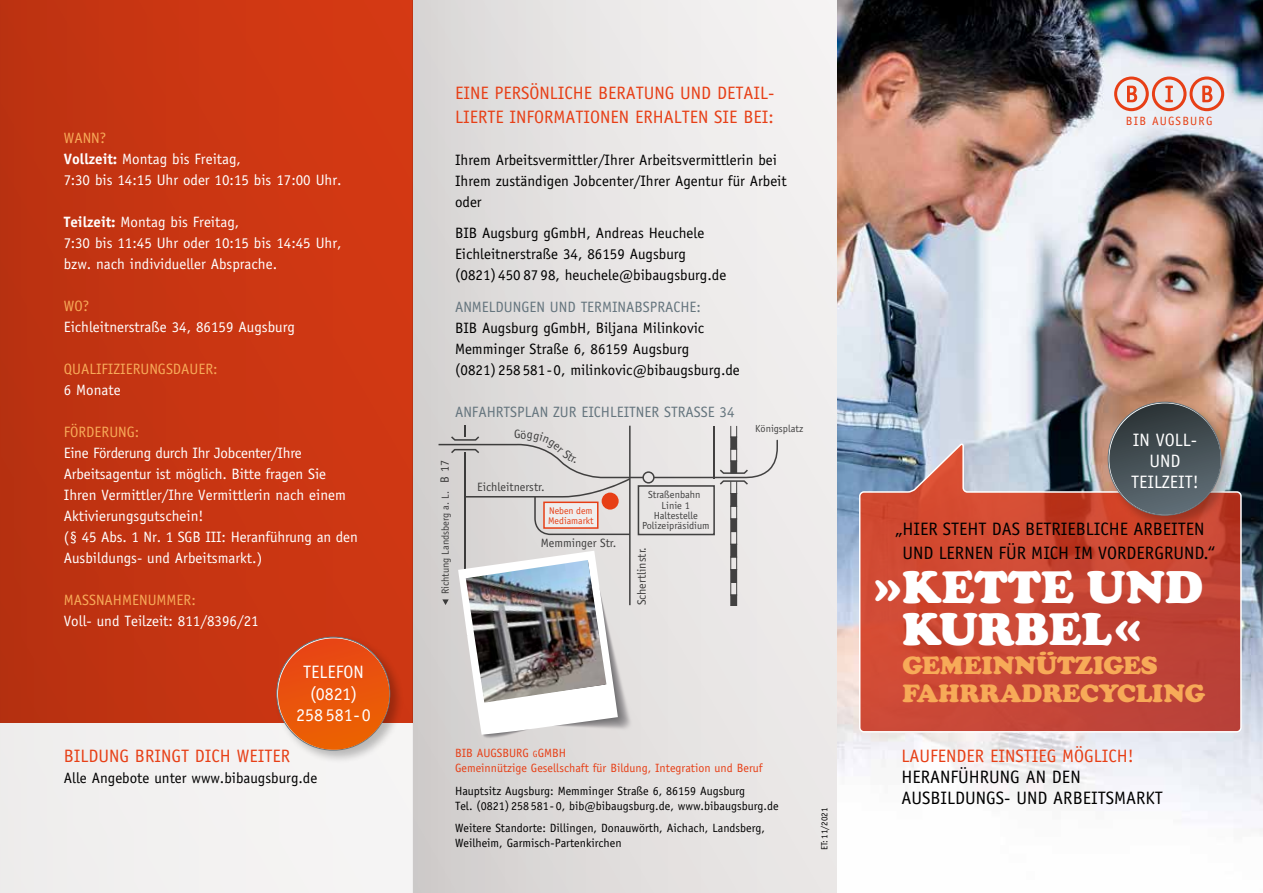
<style>
.page{position:relative;width:1263px;height:893px;background:#fff}
.page>*{position:absolute;margin:0;border:0;box-sizing:border-box;transform-origin:0 0}
.t1{font:45.15px/42.2px "Cooper Black LT Pro";color:#fff}
.t2{font:24.75px/27.6px "Cooper Black LT Pro";color:#f7aa58}
.t3{font:18px/24px "Officina Sans";color:#e73f16}
.t4{font:18px/21px "Officina Sans";color:#000}
.t5{font:18px/21.5px "Officina Sans";color:#fff;text-align:center}
.t6{font:15px/21px "Officina Sans";color:#fff}
.t7{font:15px/21px "Officina Sans";color:#000}
.t8{font:15px "Officina Sans";color:#65757e}
.t9{font:15px "Officina Sans";color:#f7aa58}
.t10{font:12.15px "Officina Sans";color:#000}
.t11{font:12px/15px "Officina Sans";color:#000}
.t12{font:12px/15px "Officina Sans";color:#e73f16}
.t13{font:12px "Officina Sans";letter-spacing:.1em;color:#e73f16}
.t14{font:10.35px/10.4px "Officina Sans";color:#000;text-align:center}
.t15{font:9.75px/9.8px "Officina Sans";color:#e73f16}
.t16{font:9px "Officina Sans";color:#000}
.s1{color:#f7aa58}
.s2{font-weight:700}
.s3{font-size:9px}
.s4{font-size:46.5px}
</style>
<div class="page">
<div style="left:412px;top:0;width:426px;height:893px;background:linear-gradient(to right,#d6d3d3,#f3f1f1)"></div>
<svg style="left:438px;top:426px;width:340px;height:179px;background:#dad7d6"></svg>
<svg style="left:458px;top:551px;width:176px;height:188px"></svg>
<img style="left:466px;top:560px;width:140px;height:143px">
<div style="left:602px;top:493px;width:17px;height:17px;background:#e73f16;border-radius:50%"></div>
<div style="left:544px;top:502px;width:54px;height:26px;background:#efeeee"></div>
<div style="left:543px;top:502px;width:55px;height:27px;border:2px solid #e73f16"></div>
<div style="left:0;top:0;width:412px;height:723px;background:linear-gradient(to right,#ba3111,#d43913)"></div>
<div style="left:0;top:723px;width:412px;height:170px;background:#f3f1f1"></div>
<div style="left:274px;top:634px;width:130px;height:131px;background:#000;opacity:.25"></div>
<div style="left:278px;top:638px;width:111px;height:112px;background:linear-gradient(to bottom,#e9481a,#eb6302);border-radius:56px"></div>
<img style="left:838px;top:0;width:425px;height:832px">
<svg style="left:1114px;top:77px;width:110px;height:34px;background:#e9b5ad"></svg>
<svg style="left:858px;top:444px;width:384px;height:289px;background:#c15042"></svg>
<div style="left:1105px;top:400px;width:131px;height:130px;background:#000;opacity:.25"></div>
<div style="left:1109px;top:403px;width:112px;height:112px;background:linear-gradient(to bottom,#31393c,#5f6d76);border-radius:56px"></div>
<div style="left:521px;top:430px;width:55px;height:34px;background:#e0dddc"></div>
<p class="t6" style="left:64px;top:128px;width:279px"><span class="s1">WANN?<br></span><span class="s2">Vollzeit:</span> Montag bis Freitag,<br>7:30 bis 14:15 Uhr oder 10:15 bis 17:00 Uhr.</p>
<p class="t6" style="left:64px;top:212px;width:279px"><span class="s2">Teilzeit:</span> Montag bis Freitag,<br>7:30 bis 11:45 Uhr oder 10:15 bis 14:45 Uhr, bzw. nach individueller Absprache.</p>
<p class="t9" style="left:64px;top:297px;width:27px">WO?</p>
<p class="t6" style="left:64px;top:317px;width:233px">Eichleitnerstraße 34, 86159 Augsburg</p>
<p class="t9" style="left:64px;top:360px;width:155px">QUALIFIZIERUNGSDAUER:</p>
<p class="t6" style="left:64px;top:380px;width:58px">6 Monate</p>
<p class="t9" style="left:64px;top:423px;width:77px">FÖRDERUNG:</p>
<p class="t6" style="left:64px;top:443px;width:295px">Eine Förderung durch Ihr Jobcenter/Ihre Arbeitsagentur ist möglich. Bitte fragen Sie Ihren Vermittler/Ihre Vermittlerin nach einem Aktivierungsgutschein!<br>(§ 45 Abs. 1 Nr. 1 SGB III: Heranführung an den Ausbildungs- und Arbeitsmarkt.)</p>
<p class="t9" style="left:64px;top:591px;width:133px">MASSNAHMENUMMER:</p>
<p class="t6" style="left:64px;top:611px;width:196px">Voll- und Teilzeit: 811/8396/21</p>
<p class="t5" style="left:296px;top:662px;width:76px">TELEFON (0821)<br>258 581-0</p>
<p class="t3" style="left:64px;top:744px;width:228px">BILDUNG BRINGT DICH WEITER</p>
<p class="t7" style="left:64px;top:767px;width:255px">Alle Angebote unter www.bibaugsburg.de</p>
<p class="t3" style="left:455px;top:80px;width:321px">EINE PERSÖNLICHE BERATUNG UND DETAIL-<br>LIERTE INFORMATIONEN ERHALTEN SIE BEI:</p>
<p class="t7" style="left:455px;top:149px;width:333px">Ihrem Arbeitsvermittler/Ihrer Arbeitsvermittlerin bei<br>Ihrem zuständigen Jobcenter/Ihrer Agentur für Arbeit oder</p>
<p class="t7" style="left:455px;top:222px;width:273px">BIB Augsburg gGmbH, Andreas Heuchele<br>Eichleitnerstraße 34, 86159 Augsburg (0821) 450 87 98, heuchele@bibaugsburg.de</p>
<p class="t8" style="left:455px;top:298px;width:247px">ANMELDUNGEN UND TERMINABSPRACHE:</p>
<p class="t7" style="left:455px;top:317px;width:286px">BIB Augsburg gGmbH, Biljana Milinkovic<br>Memminger Straße 6, 86159 Augsburg<br>(0821) 258 581-0, milinkovic@bibaugsburg.de</p>
<p class="t8" style="left:455px;top:403px;width:281px">ANFAHRTSPLAN ZUR EICHLEITNER STRASSE 34</p>
<p class="t10" style="left:438px;top:483px;width:24px;rotate:-90deg">B 17</p>
<p class="t14" style="left:440px;top:594px;width:104px;rotate:-90deg">Richtung Landsberg a. L.</p>
<p class="t10" style="left:514px;top:427px;width:8px">G</p>
<p class="t10" style="left:477px;top:480px;width:69px">Eichleitnerstr.</p>
<p class="t15" style="left:548px;top:506px;width:47px">Neben dem<br>Mediamarkt</p>
<p class="t10" style="left:541px;top:536px;width:77px">Memminger Str.</p>
<p class="t14" style="left:642px;top:490px;width:69px">Straßenbahn<br>Linie 1<br>Haltestelle<br>Polizeipräsidium</p>
<p class="t10" style="left:635px;top:605px;width:60px;rotate:-90deg">Schertlinstr.</p>
<p class="t14" style="left:755px;top:424px;width:50px">Königsplatz</p>
<p class="t12" style="left:455px;top:746px;width:309px">BIB AUGSBURG <span class="s3">G</span>GMBH<br>Gemeinnützige Gesellschaft für Bildung, Integration und Beruf</p>
<p class="t11" style="left:455px;top:783px;width:325px">Hauptsitz Augsburg: Memminger Straße 6, 86159 Augsburg<br>Tel. (0821) 258 581- 0, bib@bibaugsburg.de, www.bibaugsburg.de</p>
<p class="t11" style="left:455px;top:821px;width:312px">Weitere Standorte: Dillingen, Donauwörth, Aichach, Landsberg,<br>Weilheim, Garmisch-Partenkirchen</p>
<p class="t16" style="left:819px;top:850px;width:44px;rotate:-90deg">ET: 11/2021</p>
<p class="t13" style="left:1126px;top:114px;width:88px">BIB AUGSBURG</p>
<p class="t5" style="left:1131px;top:429px;width:69px;line-height:21px">IN VOLL-<br>UND<br>TEILZEIT!</p>
<p class="t4" style="left:895px;top:517px;width:322px;line-height:24px;text-align:center">„HIER STEHT DAS BETRIEBLICHE ARBEITEN<br>UND LERNEN FÜR MICH IM VORDERGRUND.“</p>
<h1 class="t1" style="left:902px;top:567px;width:302px;text-indent:-28px"><span class="s4">»</span>KETTE UND<br>KURBEL«</h1>
<h2 class="t2" style="left:902px;top:652px;width:304px">GEMEINNÜTZIGES<br>FAHRRADRECYCLING</h2>
<p class="t3" style="left:901px;top:744px;width:234px">LAUFENDER EINSTIEG MÖGLICH!</p>
<p class="t4" style="left:901px;top:766px;width:263px">HERANFÜHRUNG AN DEN<br>AUSBILDUNGS- UND ARBEITSMARKT</p>
</div>
